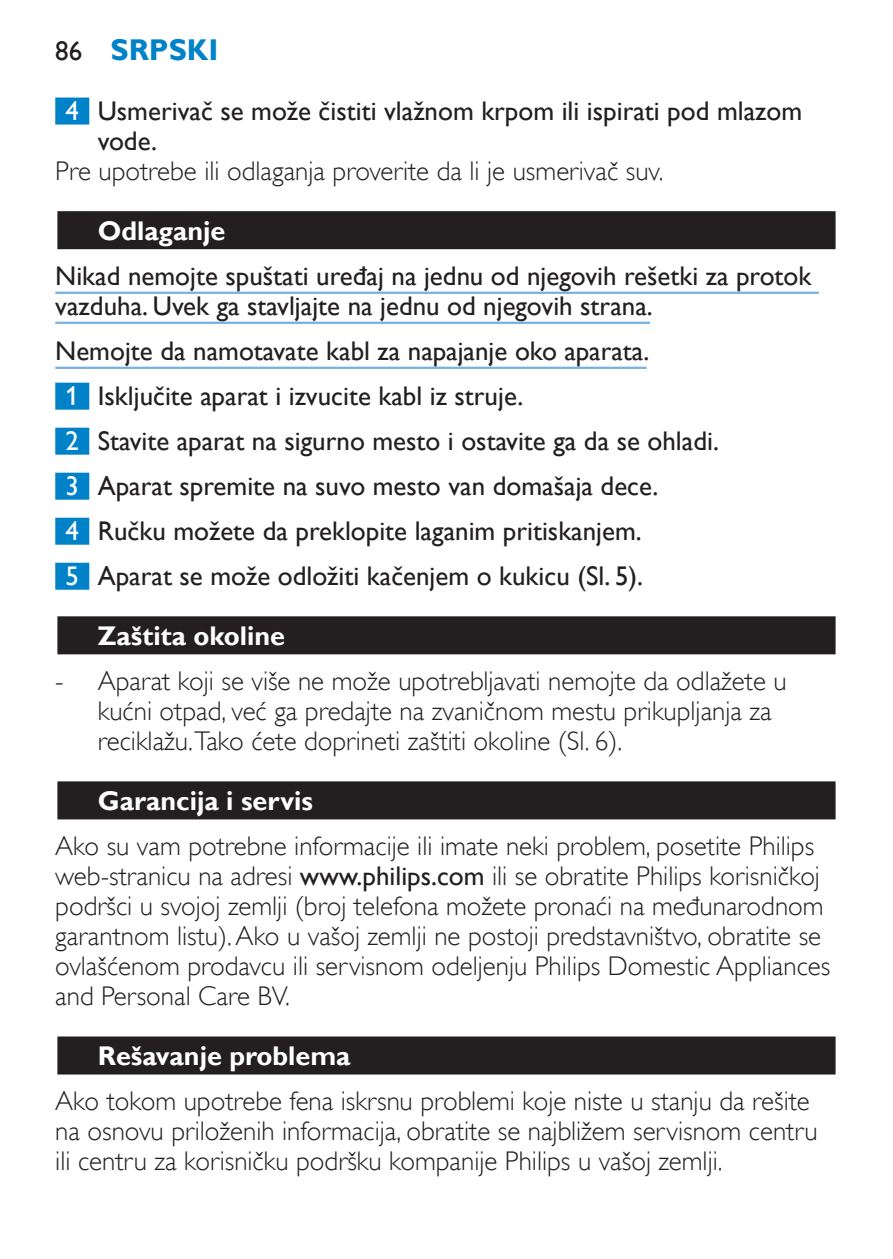
<style>
.page{position:relative;width:893px;height:1259px;background:#fff}
.page>*{position:absolute;margin:0;border:0;box-sizing:border-box;transform-origin:0 0}
.t1{font:700 30px "Gill Sans Alt One WGL";color:#0082c8}
.t2{font:27px/30px "Gill Sans Alt One WGL Light";color:#231f20}
.t3{font:27px/30px "Gill Sans Alt One WGL";color:#231f20}
.t4{font:700 27px "Gill Sans Alt One WGL";color:#fff}
.t5{font:27px "Gill Sans Alt One WGL";color:#fff}
.s1{font-weight:400;font-size:27px;color:#231f20}
.s2{color:#fff}
.s3{font-family:"Gill Sans Alt One WGL"}
</style>
<div class="page">
<div style="left:55px;top:98px;width:34px;height:27px;background:#0082c8"></div>
<div style="left:55px;top:209px;width:783px;height:43px;background:linear-gradient(to right,#d1d0d0,#d1d0d0)"></div>
<div style="left:57px;top:211px;width:779px;height:38px;background:#231f20"></div>
<hr style="left:55px;top:292px;width:764px;height:2px;background:#76b1df">
<hr style="left:55px;top:322px;width:595px;height:2px;background:#76b1df">
<hr style="left:55px;top:367px;width:592px;height:2px;background:#76b1df">
<div style="left:55px;top:383px;width:34px;height:27px;background:#0082c8"></div>
<div style="left:55px;top:428px;width:34px;height:27px;background:#0082c8"></div>
<div style="left:55px;top:473px;width:34px;height:27px;background:#0082c8"></div>
<div style="left:55px;top:518px;width:34px;height:27px;background:#0082c8"></div>
<div style="left:55px;top:563px;width:34px;height:27px;background:#0082c8"></div>
<div style="left:55px;top:614px;width:783px;height:43px;background:linear-gradient(to right,#adacac,#adacac)"></div>
<div style="left:57px;top:616px;width:779px;height:38px;background:#231f20"></div>
<div style="left:55px;top:779px;width:783px;height:43px;background:linear-gradient(to right,#9f9d9d,#9f9d9d)"></div>
<div style="left:57px;top:781px;width:779px;height:38px;background:#231f20"></div>
<div style="left:55px;top:1034px;width:783px;height:43px;background:linear-gradient(to right,#888687,#888687)"></div>
<div style="left:57px;top:1036px;width:779px;height:38px;background:#231f20"></div>
<p class="t1" style="left:55px;top:29px;width:165px"><span class="s1">86</span> Srpski</p>
<p class="t5" style="left:55px;top:92px;width:9px">4</p>
<p class="t3" style="left:98px;top:96px;width:706px">Usmerivač se može čistiti vlažnom krpom ili ispirati pod mlazom vode.</p>
<p class="t2" style="left:55px;top:156px;width:610px">Pre upotrebe ili odlaganja proverite da li je usmerivač suv.</p>
<p class="t4" style="left:98px;top:212px;width:129px">Odlaganje</p>
<p class="t3" style="left:55px;top:261px;width:758px">Nikad nemojte spuštati uređaj na jednu od njegovih rešetki za protok vazduha. Uvek ga stavljajte na jednu od njegovih strana.</p>
<p class="t3" style="left:55px;top:336px;width:596px">Nemojte da namotavate kabl za napajanje oko aparata.</p>
<p class="t3" style="left:66px;top:381px;width:459px"><span class="s2">1</span> Isključite aparat i izvucite kabl iz struje.</p>
<p class="t5" style="left:55px;top:422px;width:9px">2</p>
<p class="t3" style="left:98px;top:426px;width:623px">Stavite aparat na sigurno mesto i ostavite ga da se ohladi.</p>
<p class="t5" style="left:55px;top:467px;width:9px">3</p>
<p class="t3" style="left:98px;top:471px;width:562px">Aparat spremite na suvo mesto van domašaja dece.</p>
<p class="t5" style="left:55px;top:512px;width:9px">4</p>
<p class="t3" style="left:66px;top:508px;width:579px;line-height:45px;text-align:right">Ručku možete da preklopite laganim pritiskanjem.<br><span class="s2">5</span> Aparat se može odložiti kačenjem o kukicu (Sl. 5).</p>
<p class="t4" style="left:98px;top:617px;width:189px">Zaštita okoline</p>
<p class="t2" style="left:98px;top:666px;width:690px">Aparat koji se više ne može upotrebljavati nemojte da odlažete u kućni otpad, već ga predajte na zvaničnom mestu prikupljanja za reciklažu.Tako ćete doprineti zaštiti okoline (Sl. 6).</p>
<p class="t4" style="left:98px;top:782px;width:217px">Garancija i servis</p>
<p class="t2" style="left:55px;top:831px;width:777px">Ako su vam potrebne informacije ili imate neki problem, posetite Philips web-stranicu na adresi <span class="s3">www.philips.com</span> ili se obratite Philips korisničkoj podršci u svojoj zemlji (broj telefona možete pronaći na međunarodnom garantnom listu). Ako u vašoj zemlji ne postoji predstavništvo, obratite se ovlašćenom prodavcu ili servisnom odeljenju Philips Domestic Appliances and Personal Care BV.</p>
<p class="t2" style="left:55px;top:666px;width:10px">-</p>
<p class="t4" style="left:98px;top:1038px;width:254px">Rešavanje problema</p>
<p class="t2" style="left:55px;top:1086px;width:764px">Ako tokom upotrebe fena iskrsnu problemi koje niste u stanju da rešite na osnovu priloženih informacija, obratite se najbližem servisnom centru ili centru za korisničku podršku kompanije Philips u vašoj zemlji.</p>
</div>
